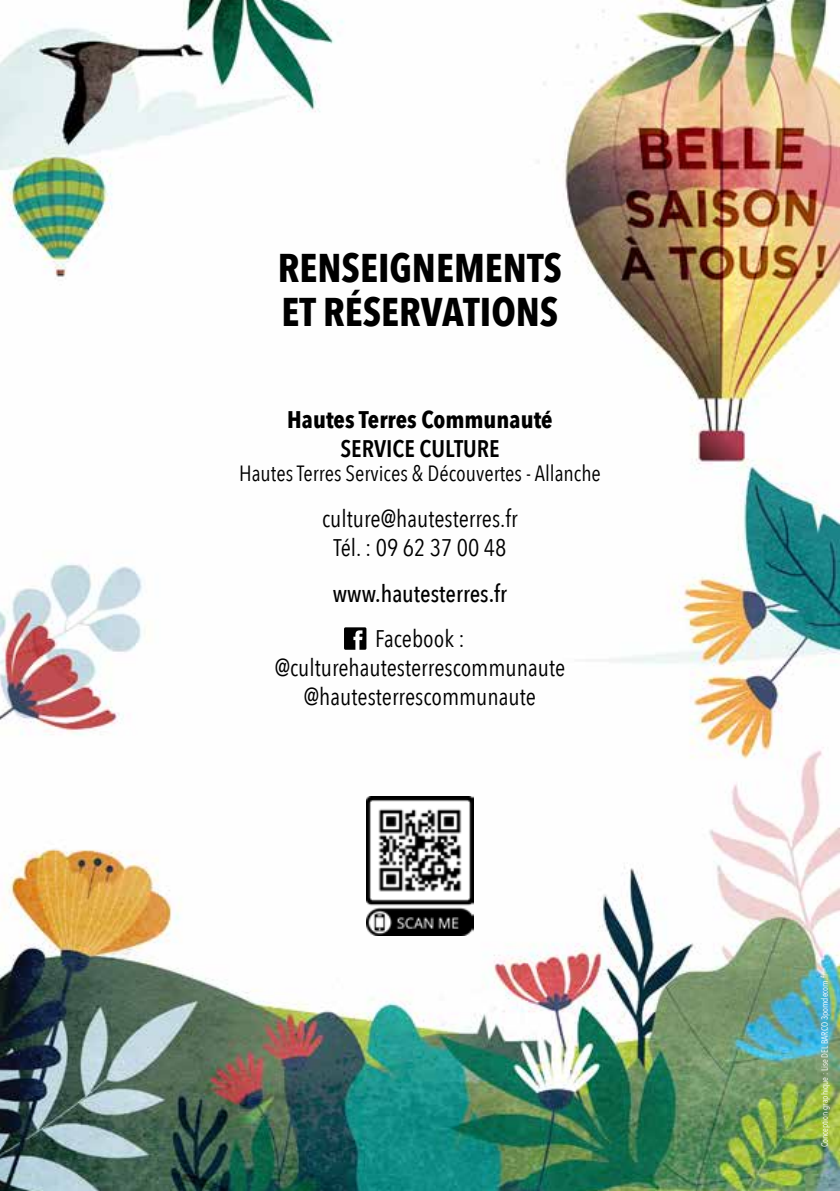
<style>
.page{position:relative;width:840px;height:1191px;background:#fff}
.page>*{position:absolute;margin:0;border:0;box-sizing:border-box;transform-origin:0 0}
.t1{font:700 40px/44px "Avenir Next Condensed";color:#000}
.t2{font:24px/28.8px "Avenir Next Condensed";color:#000;text-align:center}
.t3{font:700 24px "Avenir Next Condensed";color:#000}
.t4{font:500 24px "Avenir Next Condensed";color:#000}
.t5{font:600 24px "Avenir Next Condensed";color:#000}
.t6{font:22px "Avenir Next Condensed";color:#000}
.t7{font:9px "Avenir Next Condensed";color:#fff}
</style>
<div class="page">
<img style="left:0;top:0;width:839px;height:1191px">
<img style="left:366px;top:797px;width:107px;height:138px">
<svg style="left:344px;top:627px;width:22px;height:23px"></svg>
<h1 class="t1" style="left:278px;top:246px;width:285px">RENSEIGNEMENTS<br>ET RÉSERVATIONS</h1>
<p class="t3" style="left:287px;top:405px;width:267px">Hautes Terres Communauté</p>
<p class="t5" style="left:340px;top:428px;width:160px">SERVICE CULTURE</p>
<p class="t6" style="left:239px;top:454px;width:363px">Hautes Terres Services &amp; Découvertes - Allanche</p>
<p class="t2" style="left:322px;top:503px;width:197px">culture@hautesterres.fr<br>Tél. : 09 62 37 00 48</p>
<p class="t4" style="left:333px;top:578px;width:175px">www.hautesterres.fr</p>
<p class="t2" style="left:274px;top:623px;width:292px">Facebook : @culturehautesterrescommunaute @hautesterrescommunaute</p>
<p class="t7" style="left:816px;top:1147px;width:175px;rotate:-90deg">Conception graphique : Lise DEL BARCO 3pomdecom.fr</p>
</div>
